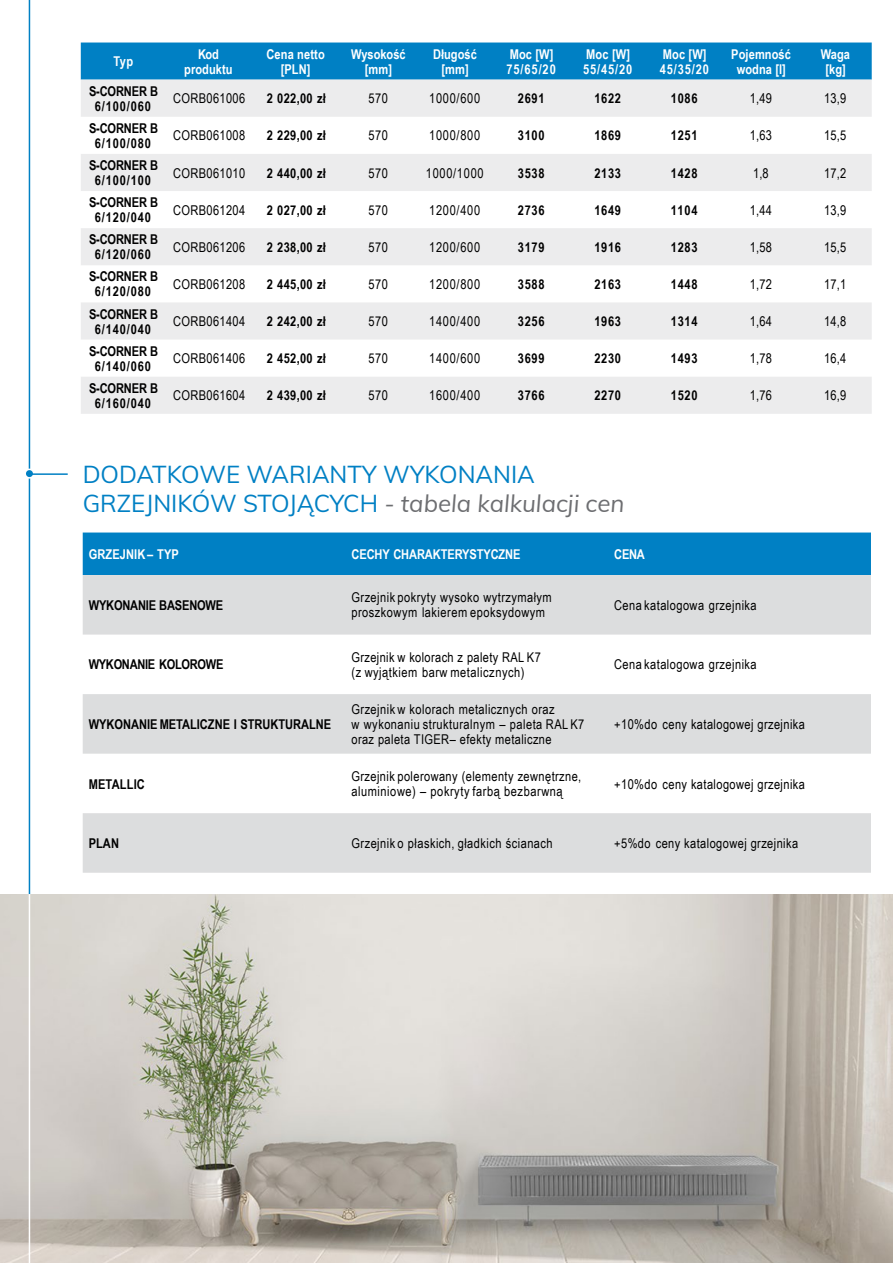
<style>
.page{position:relative;width:893px;height:1263px;background:#fff}
.page>*{position:absolute;margin:0;border:0;box-sizing:border-box;transform-origin:0 0}
.t1{font:24px/28.8px "Mulish";color:#0080c4}
.t2{font:13.5px/15px "Arial Narrow";letter-spacing:.03em;color:#000}
.t3{font:700 13.5px "Arial Narrow";letter-spacing:.025em;color:#000}
.t4{font:700 13.5px/15px "Arial Narrow";letter-spacing:-.01em;color:#000;text-align:center}
.t5{font:700 13.5px/15px "Arial Narrow";letter-spacing:.005em;color:#fff;text-align:center}
.t6{font:700 13.5px "Arial Narrow";color:#000}
.t7{font:700 13.5px "Arial Narrow";letter-spacing:-.015em;color:#000}
.t8{font:700 13.5px "Arial Narrow";letter-spacing:-.02em;color:#000}
.t9{font:13.5px "Arial Narrow";letter-spacing:.05em;color:#000}
.s1{font-style:italic;color:#6d6e71}
</style>
<div class="page">
<div style="left:81px;top:43px;width:791px;height:37px;background:#0080c4"></div>
<svg style="left:81px;top:80px;width:791px;height:334px;fill:#ececed"></svg>
<hr style="left:29px;top:0;width:1px;height:1263px;background:#0080c4">
<div style="left:25px;top:469px;width:9px;height:9px;background:#0080c4;border-radius:50%"></div>
<div style="left:24px;top:469px;width:10px;height:10px;border:2px solid #fff;border-radius:50%"></div>
<hr style="left:29px;top:473px;width:39px;height:2px;background:#0080c4">
<div style="left:83px;top:532px;width:788px;height:43px;background:#0080c4"></div>
<svg style="left:83px;top:575px;width:788px;height:298px;fill:#dcddde"></svg>
<img style="left:0;top:894px;width:893px;height:369px">
<hr style="left:29px;top:894px;width:1px;height:369px;background:#fff">
<p class="t5" style="left:114px;top:55px;width:21px">Typ</p>
<p class="t5" style="left:184px;top:48px;width:50px">Kod produktu</p>
<p class="t5" style="left:266px;top:48px;width:60px">Cena netto [PLN]</p>
<p class="t5" style="left:351px;top:48px;width:56px">Wysokość [mm]</p>
<p class="t5" style="left:433px;top:48px;width:45px">Długość [mm]</p>
<p class="t5" style="left:507px;top:48px;width:51px;text-align:left">Moc [W]<br>75/65/20</p>
<p class="t5" style="left:583px;top:48px;width:51px;text-align:left">Moc [W]<br>55/45/20</p>
<p class="t5" style="left:660px;top:48px;width:51px;text-align:left">Moc [W]<br>45/35/20</p>
<p class="t5" style="left:731px;top:48px;width:61px">Pojemność wodna [l]</p>
<p class="t5" style="left:821px;top:48px;width:31px">Waga [kg]</p>
<p class="t4" style="left:89px;top:85px;width:71px">S-CORNER B<br>6/100/060</p>
<p class="t2" style="left:173px;top:92px;width:74px">CORB061006</p>
<p class="t3" style="left:267px;top:93px;width:61px">2 022,00 zł</p>
<p class="t2" style="left:368px;top:92px;width:21px">570</p>
<p class="t2" style="left:429px;top:92px;width:53px">1000/600</p>
<p class="t3" style="left:518px;top:93px;width:28px">2691</p>
<p class="t3" style="left:594px;top:93px;width:28px">1622</p>
<p class="t3" style="left:671px;top:93px;width:28px">1086</p>
<p class="t2" style="left:750px;top:92px;width:24px">1,49</p>
<p class="t2" style="left:824px;top:92px;width:24px">13,9</p>
<p class="t4" style="left:89px;top:122px;width:71px">S-CORNER B<br>6/100/080</p>
<p class="t2" style="left:173px;top:129px;width:74px">CORB061008</p>
<p class="t3" style="left:267px;top:131px;width:61px">2 229,00 zł</p>
<p class="t2" style="left:368px;top:129px;width:21px">570</p>
<p class="t2" style="left:429px;top:129px;width:53px">1000/800</p>
<p class="t3" style="left:518px;top:131px;width:28px">3100</p>
<p class="t3" style="left:594px;top:131px;width:28px">1869</p>
<p class="t3" style="left:671px;top:131px;width:28px">1251</p>
<p class="t2" style="left:750px;top:129px;width:24px">1,63</p>
<p class="t2" style="left:824px;top:129px;width:24px">15,5</p>
<p class="t4" style="left:89px;top:159px;width:71px">S-CORNER B<br>6/100/100</p>
<p class="t2" style="left:173px;top:167px;width:74px">CORB061010</p>
<p class="t3" style="left:267px;top:168px;width:61px">2 440,00 zł</p>
<p class="t2" style="left:368px;top:167px;width:21px">570</p>
<p class="t9" style="left:426px;top:168px;width:59px">1000/1000</p>
<p class="t3" style="left:518px;top:168px;width:28px">3538</p>
<p class="t3" style="left:594px;top:168px;width:28px">2133</p>
<p class="t3" style="left:671px;top:168px;width:28px">1428</p>
<p class="t2" style="left:753px;top:167px;width:17px">1,8</p>
<p class="t2" style="left:824px;top:167px;width:24px">17,2</p>
<p class="t4" style="left:89px;top:196px;width:71px">S-CORNER B<br>6/120/040</p>
<p class="t2" style="left:173px;top:204px;width:74px">CORB061204</p>
<p class="t3" style="left:267px;top:205px;width:61px">2 027,00 zł</p>
<p class="t2" style="left:368px;top:204px;width:21px">570</p>
<p class="t2" style="left:429px;top:204px;width:53px">1200/400</p>
<p class="t3" style="left:518px;top:205px;width:28px">2736</p>
<p class="t3" style="left:594px;top:205px;width:28px">1649</p>
<p class="t3" style="left:671px;top:205px;width:28px">1104</p>
<p class="t2" style="left:750px;top:204px;width:24px">1,44</p>
<p class="t2" style="left:824px;top:204px;width:24px">13,9</p>
<p class="t4" style="left:89px;top:233px;width:71px">S-CORNER B<br>6/120/060</p>
<p class="t2" style="left:173px;top:241px;width:74px">CORB061206</p>
<p class="t3" style="left:267px;top:242px;width:61px">2 238,00 zł</p>
<p class="t2" style="left:368px;top:241px;width:21px">570</p>
<p class="t2" style="left:429px;top:241px;width:53px">1200/600</p>
<p class="t3" style="left:518px;top:242px;width:28px">3179</p>
<p class="t3" style="left:594px;top:242px;width:28px">1916</p>
<p class="t3" style="left:671px;top:242px;width:28px">1283</p>
<p class="t2" style="left:750px;top:241px;width:24px">1,58</p>
<p class="t2" style="left:824px;top:241px;width:24px">15,5</p>
<p class="t4" style="left:89px;top:270px;width:71px">S-CORNER B<br>6/120/080</p>
<p class="t2" style="left:173px;top:278px;width:74px">CORB061208</p>
<p class="t3" style="left:267px;top:279px;width:61px">2 445,00 zł</p>
<p class="t2" style="left:368px;top:278px;width:21px">570</p>
<p class="t2" style="left:429px;top:278px;width:53px">1200/800</p>
<p class="t3" style="left:518px;top:279px;width:28px">3588</p>
<p class="t3" style="left:594px;top:279px;width:28px">2163</p>
<p class="t3" style="left:671px;top:279px;width:28px">1448</p>
<p class="t2" style="left:750px;top:278px;width:24px">1,72</p>
<p class="t2" style="left:824px;top:278px;width:24px">17,1</p>
<p class="t4" style="left:89px;top:308px;width:71px">S-CORNER B<br>6/140/040</p>
<p class="t2" style="left:173px;top:315px;width:74px">CORB061404</p>
<p class="t3" style="left:267px;top:316px;width:61px">2 242,00 zł</p>
<p class="t2" style="left:368px;top:315px;width:21px">570</p>
<p class="t2" style="left:429px;top:315px;width:53px">1400/400</p>
<p class="t3" style="left:518px;top:316px;width:28px">3256</p>
<p class="t3" style="left:594px;top:316px;width:28px">1963</p>
<p class="t3" style="left:671px;top:316px;width:28px">1314</p>
<p class="t2" style="left:750px;top:315px;width:24px">1,64</p>
<p class="t2" style="left:824px;top:315px;width:24px">14,8</p>
<p class="t4" style="left:89px;top:345px;width:71px">S-CORNER B<br>6/140/060</p>
<p class="t2" style="left:173px;top:352px;width:74px">CORB061406</p>
<p class="t3" style="left:267px;top:353px;width:61px">2 452,00 zł</p>
<p class="t2" style="left:368px;top:352px;width:21px">570</p>
<p class="t2" style="left:429px;top:352px;width:53px">1400/600</p>
<p class="t3" style="left:518px;top:353px;width:28px">3699</p>
<p class="t3" style="left:594px;top:353px;width:28px">2230</p>
<p class="t3" style="left:671px;top:353px;width:28px">1493</p>
<p class="t2" style="left:750px;top:352px;width:24px">1,78</p>
<p class="t2" style="left:824px;top:352px;width:24px">16,4</p>
<p class="t4" style="left:89px;top:382px;width:71px">S-CORNER B<br>6/160/040</p>
<p class="t2" style="left:173px;top:389px;width:74px">CORB061604</p>
<p class="t3" style="left:267px;top:390px;width:61px">2 439,00 zł</p>
<p class="t2" style="left:368px;top:389px;width:21px">570</p>
<p class="t2" style="left:429px;top:389px;width:53px">1600/400</p>
<p class="t3" style="left:518px;top:390px;width:28px">3766</p>
<p class="t3" style="left:594px;top:390px;width:28px">2270</p>
<p class="t3" style="left:671px;top:390px;width:28px">1520</p>
<p class="t2" style="left:750px;top:389px;width:24px">1,76</p>
<p class="t2" style="left:824px;top:389px;width:24px">16,9</p>
<h1 class="t1" style="left:83px;top:459px;width:543px">DODATKOWE WARIANTY WYKONANIA<br>GRZEJNIKÓW STOJĄCYCH <span class="s1">- tabela kalkulacji cen</span></h1>
<p class="t5" style="left:89px;top:548px;width:92px">GRZEJNIK– TYP</p>
<p class="t5" style="left:351px;top:548px;width:171px">CECHY CHARAKTERYSTYCZNE</p>
<p class="t5" style="left:614px;top:548px;width:32px">CENA</p>
<p class="t7" style="left:89px;top:600px;width:136px">WYKONANIE BASENOWE</p>
<p class="t2" style="left:351px;top:591px;width:202px">Grzejnik pokryty wysoko wytrzymałym proszkowym lakierem epoksydowym</p>
<p class="t2" style="left:614px;top:599px;width:144px">Cena katalogowa grzejnika</p>
<p class="t8" style="left:89px;top:660px;width:136px">WYKONANIE KOLOROWE</p>
<p class="t2" style="left:351px;top:651px;width:191px">Grzejnik w kolorach z palety RAL K7 (z wyjątkiem barw metalicznych)</p>
<p class="t2" style="left:614px;top:658px;width:144px">Cena katalogowa grzejnika</p>
<p class="t6" style="left:89px;top:719px;width:244px">WYKONANIE METALICZNE I STRUKTURALNE</p>
<p class="t2" style="left:351px;top:703px;width:234px">Grzejnik w kolorach metalicznych oraz<br>w wykonaniu strukturalnym – paleta RAL K7 oraz paleta TIGER– efekty metaliczne</p>
<p class="t2" style="left:614px;top:718px;width:192px">+10%do ceny katalogowej grzejnika</p>
<p class="t3" style="left:89px;top:779px;width:58px">METALLIC</p>
<p class="t2" style="left:351px;top:770px;width:231px">Grzejnik polerowany (elementy zewnętrzne, aluminiowe) – pokryty farbą bezbarwną</p>
<p class="t2" style="left:614px;top:777px;width:192px">+10%do ceny katalogowej grzejnika</p>
<p class="t3" style="left:89px;top:838px;width:32px">PLAN</p>
<p class="t2" style="left:351px;top:837px;width:203px">Grzejnik o płaskich, gładkich ścianach</p>
<p class="t2" style="left:614px;top:837px;width:186px">+5%do ceny katalogowej grzejnika</p>
</div>
